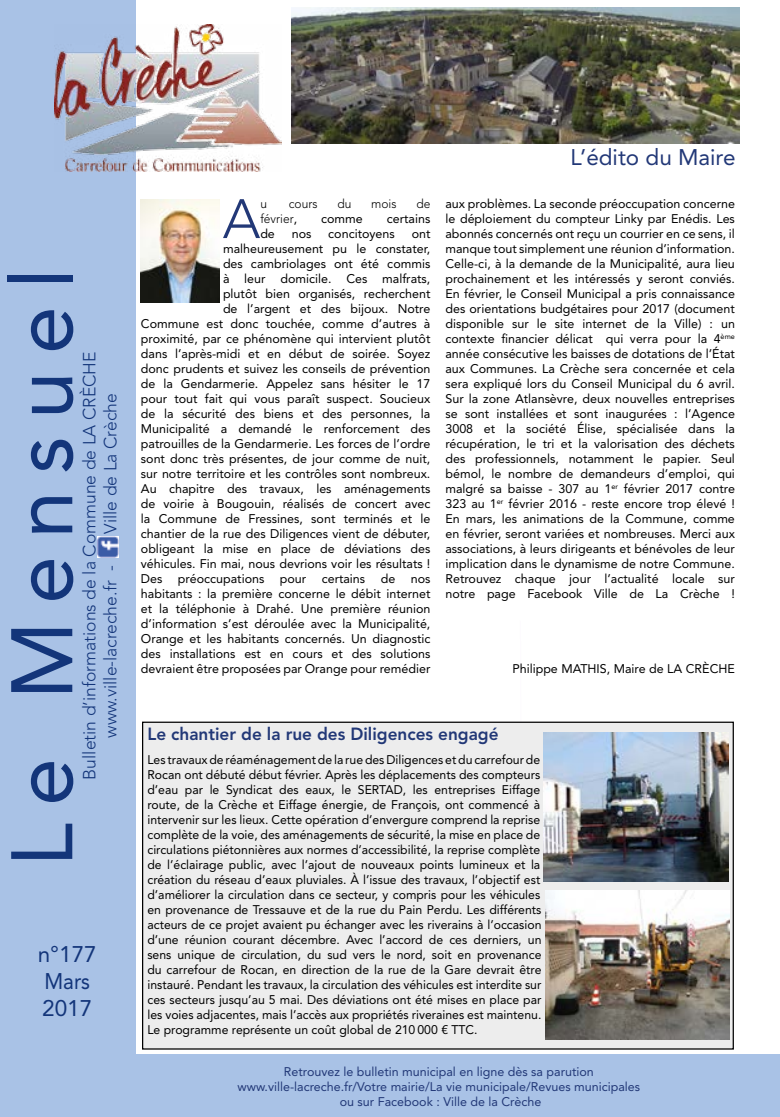
<style>
.page{position:relative;width:780px;height:1117px;background:#fff}
.page>*{position:absolute;margin:0;border:0;box-sizing:border-box;transform-origin:0 0}
.t1{font:86.25px "Avenir LT Std";letter-spacing:.2em;color:#13357a}
.t2{font:300 54.88px "Avenir LT Std";color:#223877}
.t3{font:800 23.75px "Avenir LT Std";color:#223877}
.t4{font:22.5px "Avenir LT Std";color:#223877}
.t5{font:22.5px/27px "Avenir LT Std";color:#13357a}
.t6{font:300 17.5px/21px "Avenir LT Std";color:#13357a}
.t7{font:800 17.5px "Avenir LT Std";color:#223877}
.t8{font:12.5px/15px "Avenir LT Std";color:#000;text-align:justify}
.t9{font:12.5px/15px "Avenir LT Std";color:#223877;text-align:center}
.t10{font:300 12.5px "Avenir LT Std";color:#000;scale:.96 1}
.s1{font-weight:400}
</style>
<div class="page">
<div style="left:136px;top:1054px;width:644px;height:62px;background:#a9c2e6"></div>
<img style="left:141px;top:199px;width:78px;height:103px">
<img style="left:291px;top:8px;width:448px;height:135px">
<div style="left:0;top:0;width:136px;height:1116px;background:#a9c2e6"></div>
<img style="left:55px;top:25px;width:227px;height:147px">
<img style="left:98px;top:536px;width:21px;height:21px">
<div style="left:142px;top:721px;width:591px;height:328px;background:#ededed;border:1px solid #000"></div>
<img style="left:543px;top:732px;width:185px;height:149px">
<img style="left:545px;top:890px;width:184px;height:149px">
<h1 class="t1" style="left:-8px;top:866px;width:599px;rotate:-90deg">Le Mensuel</h1>
<h3 class="t6" style="left:79px;top:737px;width:387px;text-indent:-42px;rotate:-90deg">Bulletin d’informations de la Commune de LA CRÈCHE www.ville-lacreche.fr -</h3>
<h3 class="t6" style="left:100px;top:533px;width:142px;rotate:-90deg">Ville de La Crèche</h3>
<h3 class="t5" style="left:38px;top:940px;width:61px">n°177<br>Mars<br>2017</h3>
<h2 class="t2" style="left:223px;top:187px;width:39px">A</h2>
<p class="t10" style="left:260px;top:196px;width:8px">u</p>
<p class="t10" style="left:289px;top:196px;width:31px">cours</p>
<p class="t10" style="left:337px;top:196px;width:16px">du</p>
<p class="t10" style="left:371px;top:196px;width:28px">mois</p>
<p class="t10" style="left:416px;top:196px;width:16px">de</p>
<p class="t10" style="left:260px;top:211px;width:40px">février<span class="s1">,</span></p>
<p class="t8" style="left:321px;top:211px;width:43px">comme</p>
<p class="t8" style="left:387px;top:211px;width:45px">certains</p>
<p class="t8" style="left:260px;top:226px;width:16px">de</p>
<p class="t8" style="left:292px;top:226px;width:21px">nos</p>
<p class="t8" style="left:328px;top:226px;width:68px">concitoyens</p>
<p class="t8" style="left:141px;top:226px;width:291px;text-align:right">ont<br>malheureusement pu le constater,<br>des cambriolages ont été commis<br>à leur domicile. Ces malfrats,<br>plutôt bien organisés, recherchent<br>de l’argent et des bijoux. Notre<br>Commune est donc touchée, comme d’autres à proximité, par ce phénomène qui intervient plutôt dans l’après-midi et en début de soirée. Soyez donc prudents et suivez les conseils de prévention de la Gendarmerie. Appelez sans hésiter le 17 pour tout fait qui vous paraît suspect. Soucieux de la sécurité des biens et des personnes, la Municipalité a demandé le renforcement des patrouilles de la Gendarmerie. Les forces de l’ordre sont donc très présentes, de jour comme de nuit, sur notre territoire et les contrôles sont nombreux.<br>Au chapitre des travaux, les aménagements de voirie à Bougouin, réalisés de concert avec la Commune de Fressines, sont terminés et le chantier de la rue des Diligences vient de débuter, obligeant la mise en place de déviations des véhicules. Fin mai, nous devrions voir les résultats !<br>Des préoccupations pour certains de nos habitants : la première concerne le débit internet et la téléphonie à Drahé. Une première réunion d’information s’est déroulée avec la Municipalité, Orange et les habitants concernés. Un diagnostic des installations est en cours et des solutions devraient être proposées par Orange pour remédier</p>
<h3 class="t4" style="left:570px;top:144px;width:167px">L’édito du Maire</h3>
<h3 class="t3" style="left:487px;top:147px;width:180px">L’édito du Maire</h3>
<p class="t8" style="left:445px;top:196px;width:291px">aux problèmes. La seconde préoccupation concerne le déploiement du compteur Linky par Enédis. Les abonnés concernés ont reçu un courrier en ce sens, il manque tout simplement une réunion d’information.<br>Celle-ci, à la demande de la Municipalité, aura lieu prochainement et les intéressés y seront conviés.<br>En février, le Conseil Municipal a pris connaissance des orientations budgétaires pour 2017 (document disponible sur le site internet de la Ville) : un contexte financier délicat qui verra pour la 4<sup>ème </sup>année consécutive les baisses de dotations de l’État aux Communes. La Crèche sera concernée et cela sera expliqué lors du Conseil Municipal du 6 avril.<br>Sur la zone Atlansèvre, deux nouvelles entreprises se sont installées et sont inaugurées : l’Agence 3008 et la société Élise, spécialisée dans la récupération, le tri et la valorisation des déchets des professionnels, notamment le papier. Seul bémol, le nombre de demandeurs d’emploi, qui malgré sa baisse - 307 au 1<sup>er</sup> février 2017 contre 323 au 1<sup>er</sup> février 2016 - reste encore trop élevé !<br>En mars, les animations de la Commune, comme en février, seront variées et nombreuses. Merci aux associations, à leurs dirigeants et bénévoles de leur implication dans le dynamisme de notre Commune.<br>Retrouvez chaque jour l’actualité locale sur notre page Facebook Ville de La Crèche !</p>
<p class="t8" style="left:512px;top:661px;width:224px">Philippe MATHIS, Maire de LA CRÈCHE</p>
<h3 class="t7" style="left:147px;top:723px;width:352px">Le chantier de la rue des Diligences engagé</h3>
<p class="t8" style="left:147px;top:752px;width:395px">Les travaux de réaménagement de la rue des Diligences et du carrefour de Rocan ont débuté début février. Après les déplacements des compteurs d’eau par le Syndicat des eaux, le SERTAD, les entreprises Eiffage route, de la Crèche et Eiffage énergie, de François, ont commencé à intervenir sur les lieux. Cette opération d’envergure comprend la reprise complète de la voie, des aménagements de sécurité, la mise en place de circulations piétonnières aux normes d’accessibilité, la reprise complète de l’éclairage public, avec l’ajout de nouveaux points lumineux et la création du réseau d’eaux pluviales. À l’issue des travaux, l’objectif est d’améliorer la circulation dans ce secteur, y compris pour les véhicules en provenance de Tressauve et de la rue du Pain Perdu. Les différents acteurs de ce projet avaient pu échanger avec les riverains à l’occasion d’une réunion courant décembre. Avec l’accord de ces derniers, un sens unique de circulation, du sud vers le nord, soit en provenance du carrefour de Rocan, en direction de la rue de la Gare devrait être instauré. Pendant les travaux, la circulation des véhicules est interdite sur ces secteurs jusqu’au 5 mai. Des déviations ont été mises en place par les voies adjacentes, mais l’accès aux propriétés riveraines est maintenu.<br>Le programme représente un coût global de 210 000 € TTC.</p>
<p class="t9" style="left:237px;top:1063px;width:404px">Retrouvez le bulletin municipal en ligne dès sa parution www.ville-lacreche.fr/Votre mairie/La vie municipale/Revues municipales ou sur Facebook : Ville de la Crèche</p>
</div>
